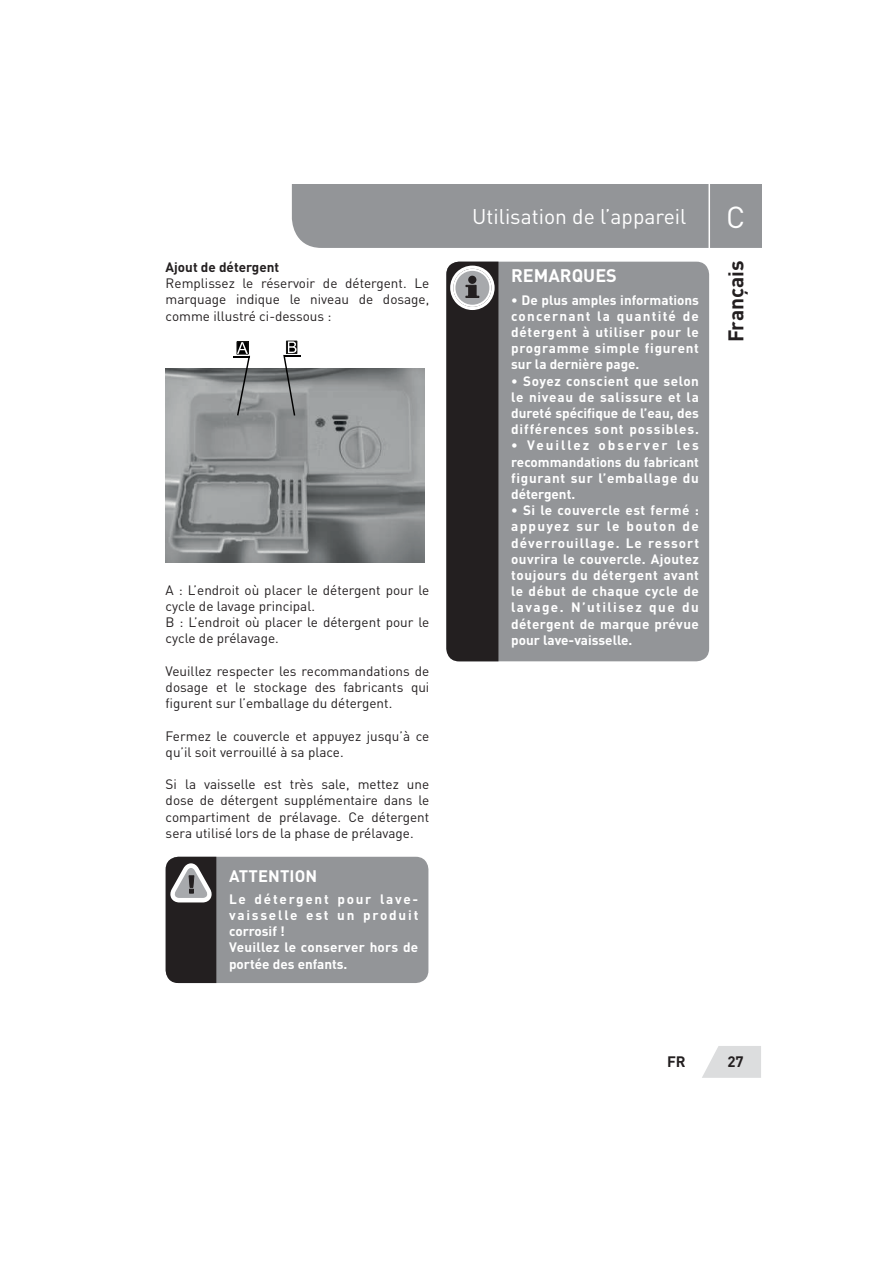
<style>
.page{position:relative;width:893px;height:1263px;background:#fff}
.page>*{position:absolute;margin:0;border:0;box-sizing:border-box;transform-origin:0 0}
.t1{font:30px "DIN Pro";color:#fff}
.t2{font:21px "DIN Pro";color:#fff}
.t3{font:700 21px "DIN Pro";color:#231f20}
.t4{font:700 18px "DIN Pro";color:#fff}
.t5{font:700 16.5px "DIN Pro";letter-spacing:.01em;color:#fff}
.t6{font:700 15px "DIN Pro";color:#231f20}
.t7{font:700 13.5px/16.2px "DIN Pro";letter-spacing:.03em;color:#fff;text-align:justify}
.t8{font:13.5px/16.2px "DIN Pro";color:#231f20;text-align:justify}
.t9{font:700 13.5px "DIN Pro";color:#231f20}
</style>
<div class="page">
<svg style="left:702px;top:1046px;width:59px;height:32px;background:#e0e1e2"></svg>
<div style="left:292px;top:185px;width:469px;height:63px;background:#939598"></div>
<hr style="left:708px;top:185px;width:2px;height:71px;background:#fff">
<img style="left:166px;top:368px;width:258px;height:194px">
<svg style="left:233px;top:342px;width:17px;height:74px"></svg>
<svg style="left:283px;top:341px;width:17px;height:75px"></svg>
<div style="left:166px;top:857px;width:262px;height:126px;background:#939598;border-radius:13px"></div>
<svg style="left:166px;top:857px;width:50px;height:126px;background:#413e3f"></svg>
<div style="left:446px;top:262px;width:263px;height:399px;background:#939598;border-radius:13px"></div>
<svg style="left:446px;top:262px;width:52px;height:399px;background:#2f2c2d"></svg>
<div style="left:468px;top:276px;width:8px;height:8px;background:#231f20;border-radius:50%"></div>
<p class="t9" style="left:166px;top:262px;width:115px">Ajout de détergent</p>
<p class="t8" style="left:166px;top:277px;width:265px">Remplissez le réservoir de détergent. Le marquage indique le niveau de dosage, comme illustré ci-dessous :</p>
<p class="t8" style="left:166px;top:584px;width:265px;text-align:left">A : L’endroit où placer le détergent pour le cycle de lavage principal.<br>B : L’endroit où placer le détergent pour le cycle de prélavage.</p>
<p class="t8" style="left:166px;top:665px;width:265px">Veuillez respecter les recommandations de dosage et le stockage des fabricants qui figurent sur l’emballage du détergent.</p>
<p class="t8" style="left:166px;top:729px;width:265px">Fermez le couvercle et appuyez jusqu’à ce qu’il soit verrouillé à sa place.</p>
<p class="t8" style="left:166px;top:778px;width:265px">Si la vaisselle est très sale, mettez une dose de détergent supplémentaire dans le compartiment de prélavage. Ce détergent sera utilisé lors de la phase de prélavage.</p>
<p class="t5" style="left:229px;top:870px;width:90px">ATTENTION</p>
<p class="t7" style="left:229px;top:892px;width:191px;text-align:left">Le détergent pour lave&shy;vaisselle est un produit corrosif !<br>Veuillez le conserver hors de portée des enfants.</p>
<h2 class="t2" style="left:472px;top:209px;width:216px">Utilisation de l’appareil</h2>
<h3 class="t4" style="left:511px;top:269px;width:107px">REMARQUES</h3>
<p class="t7" style="left:511px;top:293px;width:189px">• De plus amples informations concernant la quantité de détergent à utiliser pour le programme simple figurent sur la dernière page.</p>
<p class="t7" style="left:511px;top:374px;width:189px">• Soyez conscient que selon le niveau de salissure et la dureté spécifique de l’eau, des différences sont possibles.</p>
<p class="t7" style="left:511px;top:439px;width:189px">• Veuillez observer les recommandations du fabricant figurant sur l’emballage du détergent.</p>
<p class="t7" style="left:511px;top:503px;width:189px">• Si le couvercle est fermé : appuyez sur le bouton de déverrouillage. Le ressort ouvrira le couvercle. Ajoutez toujours du détergent avant le début de chaque cycle de lavage. N’utilisez que du détergent de marque prévue pour lave-vaisselle.</p>
<h1 class="t1" style="left:726px;top:206px;width:21px">C</h1>
<h2 class="t3" style="left:728px;top:342px;width:83px;rotate:-90deg">Français</h2>
<p class="t6" style="left:667px;top:1056px;width:20px">FR</p>
<p class="t6" style="left:727px;top:1056px;width:18px">27</p>
</div>
